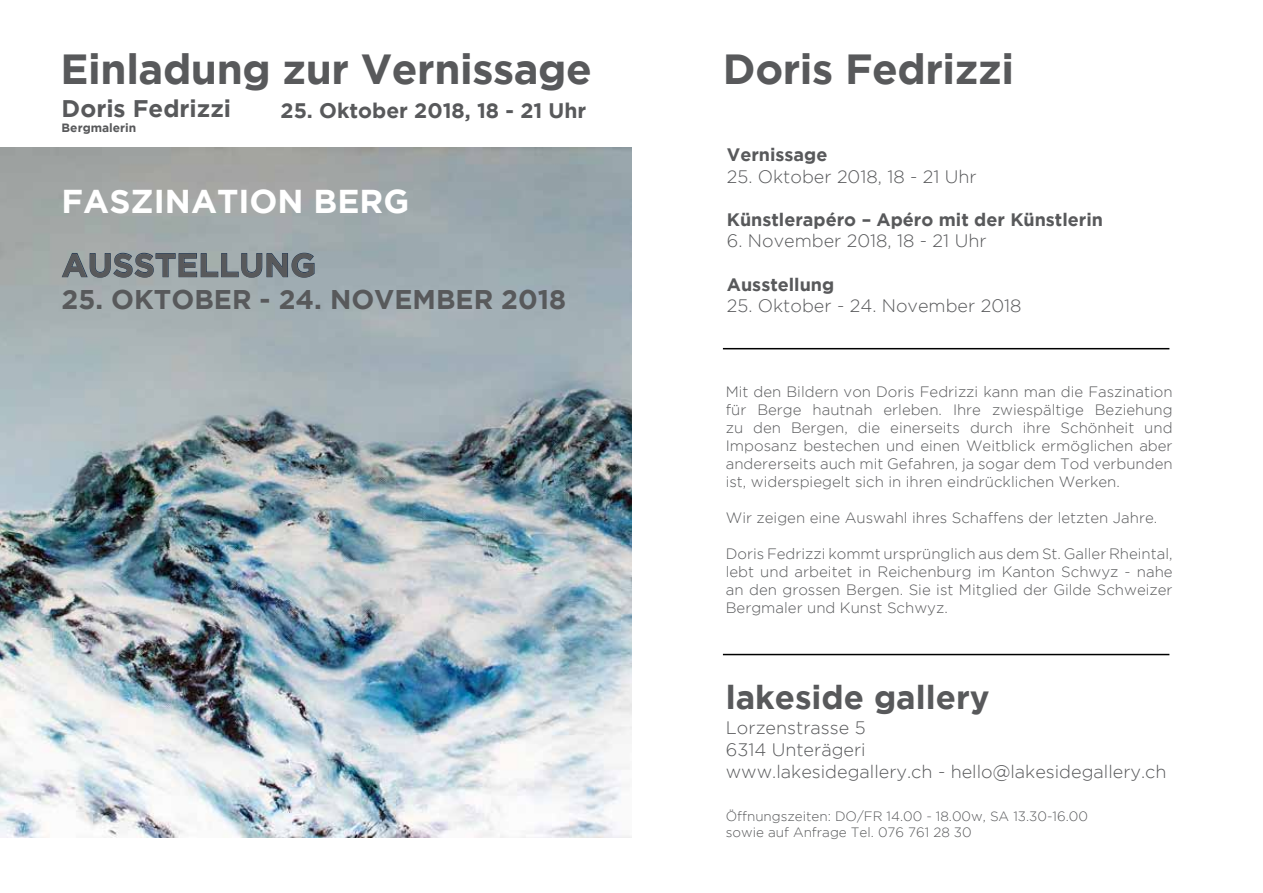
<style>
.page{position:relative;width:1263px;height:893px;background:#fff}
.page>*{position:absolute;margin:0;border:0;box-sizing:border-box;transform-origin:0 0}
.t1{font:700 42px "Gotham";letter-spacing:-.01em;color:#58595b}
.t2{font:700 33px "Gotham";color:#58595b}
.t3{font:700 33px "Gotham";color:#fff}
.t4{font:700 27px "Gotham";color:#58595b}
.t5{font:700 24px "Gotham";color:#58595b}
.t6{font:700 21px "Gotham";color:#58595b}
.t7{font:300 18px/21.6px "Gotham";color:#58595b}
.t8{font:700 18px "Gotham";color:#58595b}
.t9{font:300 15px/18px "Gotham";color:#58595b;text-align:justify}
.t10{font:300 13.5px/16.2px "Gotham";color:#58595b}
.t11{font:700 12px "Gotham";color:#58595b}
</style>
<div class="page">
<img style="left:0;top:148px;width:631px;height:690px">
<svg style="left:62px;top:252px;width:253px;height:26px;background:#8b979d"></svg>
<hr style="left:723px;top:654px;width:446px;height:1px;background:#000">
<hr style="left:723px;top:348px;width:446px;height:1px;background:#000">
<h1 class="t1" style="left:61px;top:45px;width:533px">Einladung zur Vernissage</h1>
<h3 class="t5" style="left:62px;top:95px;width:171px">Doris Fedrizzi</h3>
<h3 class="t6" style="left:281px;top:98px;width:307px">25. Oktober 2018, 18 - 21 Uhr</h3>
<p class="t11" style="left:62px;top:121px;width:76px">Bergmalerin</p>
<h2 class="t3" style="left:62px;top:182px;width:349px">FASZINATION BERG</h2>
<h2 class="t2" style="left:62px;top:246px;width:256px">AUSSTELLUNG</h2>
<h3 class="t4" style="left:62px;top:284px;width:506px">25. OKTOBER - 24. NOVEMBER 2018</h3>
<h1 class="t1" style="left:723px;top:45px;width:293px">Doris Fedrizzi</h1>
<p class="t8" style="left:727px;top:144px;width:102px">Vernissage</p>
<p class="t7" style="left:727px;top:165px;width:251px">25. Oktober 2018, 18 - 21 Uhr</p>
<p class="t8" style="left:727px;top:209px;width:378px">Künstlerapéro – Apéro mit der Künstlerin</p>
<p class="t7" style="left:727px;top:230px;width:261px">6. November 2018, 18 - 21 Uhr</p>
<p class="t8" style="left:727px;top:274px;width:109px">Ausstellung</p>
<p class="t7" style="left:727px;top:295px;width:296px">25. Oktober - 24. November 2018</p>
<p class="t9" style="left:726px;top:383px;width:448px">Mit den Bildern von Doris Fedrizzi kann man die Faszination für Berge hautnah erleben. Ihre zwiespältige Beziehung zu den Bergen, die einerseits durch ihre Schönheit und Imposanz bestechen und einen Weitblick ermöglichen aber andererseits auch mit Gefahren, ja sogar dem Tod verbunden ist, widerspiegelt sich in ihren eindrücklichen Werken.</p>
<p class="t9" style="left:726px;top:509px;width:433px">Wir zeigen eine Auswahl ihres Schaffens der letzten Jahre.</p>
<p class="t9" style="left:726px;top:545px;width:448px">Doris Fedrizzi kommt ursprünglich aus dem St. Galler Rheintal, lebt und arbeitet in Reichenburg im Kanton Schwyz - nahe an den grossen Bergen. Sie ist Mitglied der Gilde Schweizer Bergmaler und Kunst Schwyz.</p>
<h2 class="t2" style="left:726px;top:678px;width:265px">lakeside gallery</h2>
<p class="t7" style="left:726px;top:717px;width:442px">Lorzenstrasse 5<br>6314 Unterägeri<br>www.lakesidegallery.ch - hello@lakesidegallery.ch</p>
<p class="t10" style="left:726px;top:808px;width:364px">Öffnungszeiten: DO/FR 14.00 - 18.00w, SA 13.30-16.00 sowie auf Anfrage Tel. 076 761 28 30</p>
</div>
